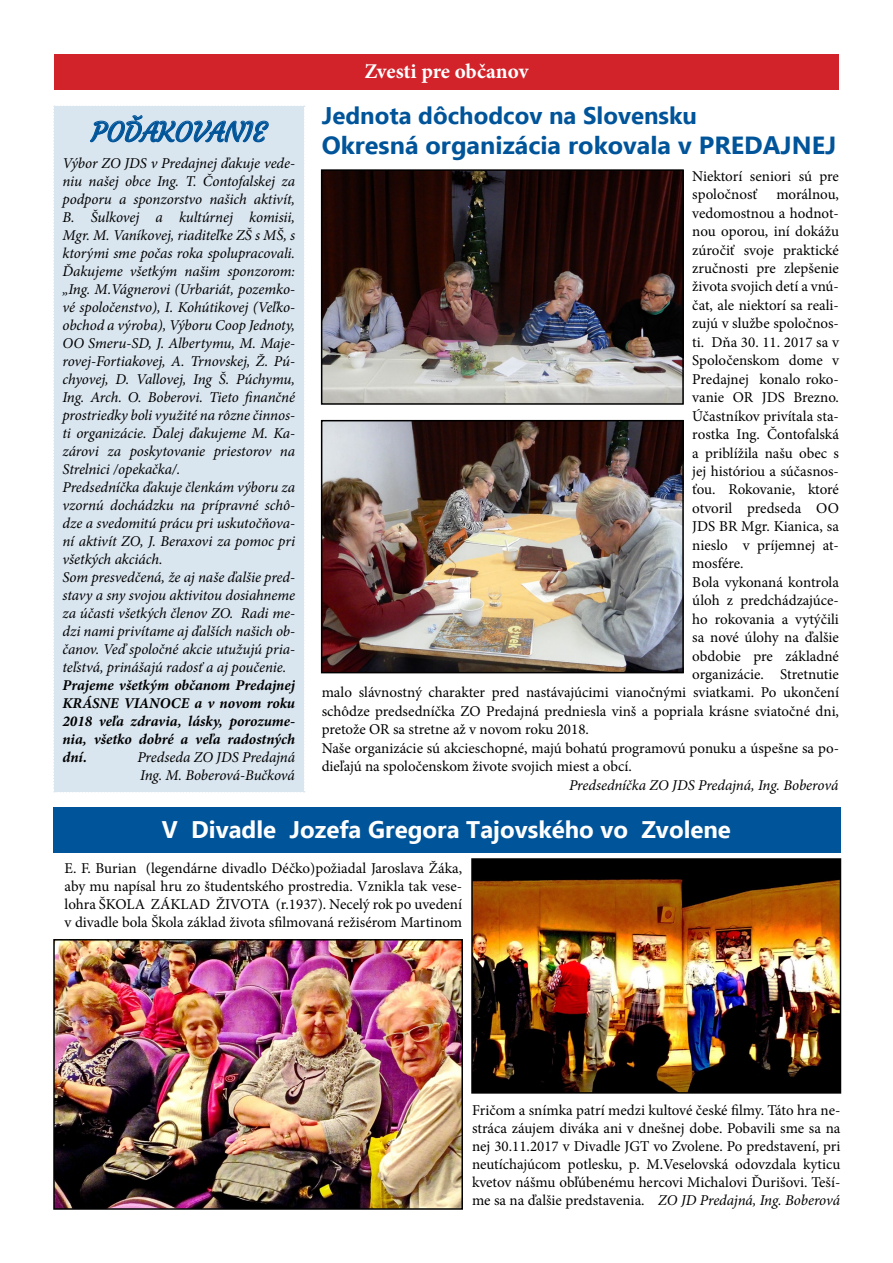
<style>
.page{position:relative;width:893px;height:1263px;background:#fff}
.page>*{position:absolute;margin:0;border:0;box-sizing:border-box;transform-origin:0 0}
.t1{font:27px "Courgette";color:#005499}
.t2{font:700 24.75px "Ebrima";color:#005499}
.t3{font:700 24px "Ebrima";color:#fff}
.t4{font:700 24px "Ebrima";color:#005499}
.t5{font:700 21px "Minion Pro";letter-spacing:-.005em;color:#fff}
.t6{font:15px/18px "Minion Pro";color:#000;text-align:justify}
.t7{font:italic 15px/18px "Minion Pro";letter-spacing:-.005em;color:#000}
.t8{font:italic 700 15px/18px "Minion Pro";letter-spacing:-.005em;color:#000;text-align:justify}
.s1{font-style:italic}
</style>
<div class="page">
<div style="left:53px;top:807px;width:787px;height:46px;background:#005499"></div>
<div style="left:54px;top:54px;width:785px;height:36px;background:#d2232a"></div>
<div style="left:53px;top:106px;width:252px;height:686px;background:#d9e5ef"></div>
<img style="left:56px;top:942px;width:404px;height:265px">
<div style="left:53px;top:939px;width:410px;height:271px;border:2px solid #000"></div>
<img style="left:474px;top:861px;width:364px;height:230px">
<div style="left:471px;top:858px;width:370px;height:236px;border:2px solid #000"></div>
<img style="left:324px;top:423px;width:357px;height:247px">
<div style="left:321px;top:420px;width:363px;height:253px;border:2px solid #000"></div>
<img style="left:324px;top:172px;width:357px;height:230px">
<div style="left:321px;top:169px;width:363px;height:236px;border:2px solid #000"></div>
<h3 class="t5" style="left:364px;top:57px;width:166px">Zvesti pre občanov</h3>
<h3 class="t4" style="left:322px;top:98px;width:377px">Jednota dôchodcov na Slovensku</h3>
<h2 class="t2" style="left:322px;top:127px;width:516px">Okresná organizácia rokovala v PREDAJNEJ</h2>
<p class="t6" style="left:692px;top:167px;width:148px;line-height:18.5px">Niektorí seniori sú pre spoločnosť</p>
<h1 class="t1" style="left:91px;top:115px;width:176px">POĎAKOVANIE</h1>
<p class="t7" style="left:63px;top:154px;width:234px">Výbor ZO JDS v Predajnej ďakuje vede&shy;niu našej obce Ing. T. Čontofalskej za podporu a sponzorstvo našich aktivít, B. Šulkovej a kultúrnej komisii, Mgr. M. Vaníkovej, riaditeľke ZŠ s MŠ, s ktorými sme počas roka spolupracovali.<br>Ďakujeme všetkým našim sponzorom: „Ing. M.Vágnerovi (Urbariát, pozemko&shy;vé spoločenstvo), I. Kohútikovej (Veľko&shy;obchod a výroba), Výboru Coop Jednoty, OO Smeru-SD, J. Albertymu, M. Maje&shy;rovej-Fortiakovej, A. Trnovskej, Ž. Pú&shy;chyovej, D. Vallovej, Ing Š. Púchymu, Ing. Arch. O. Boberovi. Tieto finančné prostriedky boli využité na rôzne činnos&shy;ti organizácie. Ďalej ďakujeme M. Ka&shy;zárovi za poskytovanie priestorov na Strelnici /opekačka/.<br>Predsedníčka ďakuje členkám výboru za vzornú dochádzku na prípravné schô&shy;dze a svedomitú prácu pri uskutočňova&shy;ní aktivít ZO, J. Beraxovi za pomoc pri všetkých akciách.<br>Som presvedčená, že aj naše ďalšie pred&shy;stavy a sny svojou aktivitou dosiahneme za účasti všetkých členov ZO. Radi me&shy;dzi nami privítame aj ďalších našich ob&shy;čanov. Veď spoločné akcie utužujú pria&shy;teľstvá, prinášajú radosť a aj poučenie.</p>
<p class="t8" style="left:63px;top:676px;width:234px">Prajeme všetkým občanom Predajnej KRÁSNE VIANOCE a v novom roku 2018 veľa zdravia, lásky, porozume&shy;nia, všetko dobré a veľa radostných dní.</p>
<p class="t6" style="left:776px;top:185px;width:64px">morálnou,</p>
<p class="t6" style="left:692px;top:204px;width:148px">vedomostnou a hodnot-</p>
<p class="t6" style="left:692px;top:222px;width:148px">nou oporou, iní dokážu</p>
<p class="t6" style="left:692px;top:241px;width:148px">zúročiť svoje praktické</p>
<p class="t6" style="left:692px;top:259px;width:148px">zručnosti pre zlepšenie</p>
<p class="t6" style="left:692px;top:278px;width:148px">života svojich detí a vnú-</p>
<p class="t6" style="left:692px;top:296px;width:148px">čat, ale niektorí sa reali-</p>
<p class="t6" style="left:692px;top:315px;width:148px">zujú v službe spoločnos-</p>
<p class="t6" style="left:692px;top:333px;width:148px">ti. Dňa 30. 11. 2017 sa v</p>
<p class="t6" style="left:692px;top:352px;width:148px">Spoločenskom dome v</p>
<p class="t6" style="left:692px;top:370px;width:148px">Predajnej konalo roko-</p>
<p class="t6" style="left:692px;top:388px;width:148px">vanie OR JDS Brezno.</p>
<p class="t6" style="left:692px;top:407px;width:148px">Účastníkov privítala sta-</p>
<p class="t6" style="left:692px;top:425px;width:148px">rostka Ing. Čontofalská</p>
<p class="t6" style="left:692px;top:444px;width:148px">a priblížila našu obec s</p>
<p class="t6" style="left:692px;top:462px;width:148px">jej históriou a súčasnos-</p>
<p class="t6" style="left:692px;top:481px;width:148px">ťou. Rokovanie, ktoré</p>
<p class="t6" style="left:692px;top:499px;width:148px">otvoril predseda OO</p>
<p class="t6" style="left:692px;top:518px;width:148px">JDS BR Mgr. Kianica, sa</p>
<p class="t6" style="left:692px;top:536px;width:148px">nieslo v príjemnej at-</p>
<p class="t6" style="left:692px;top:554px;width:53px">mosfére.</p>
<p class="t6" style="left:692px;top:573px;width:148px">Bola vykonaná kontrola</p>
<p class="t6" style="left:692px;top:591px;width:148px">úloh z predchádzajúce-</p>
<p class="t6" style="left:692px;top:610px;width:148px">ho rokovania a vytýčili</p>
<p class="t6" style="left:692px;top:628px;width:148px">sa nové úlohy na ďalšie</p>
<p class="t6" style="left:692px;top:647px;width:148px">obdobie pre základné</p>
<p class="t6" style="left:692px;top:665px;width:148px">organizácie. Stretnutie</p>
<p class="t6" style="left:322px;top:684px;width:519px">malo slávnostný charakter pred nastávajúcimi vianočnými sviatkami. Po ukončení</p>
<p class="t6" style="left:322px;top:702px;width:519px">schôdze predsedníčka ZO Predajná predniesla vinš a popriala krásne sviatočné dni,</p>
<p class="t6" style="left:322px;top:721px;width:269px">pretože OR sa stretne až v novom roku 2018.</p>
<p class="t6" style="left:322px;top:739px;width:519px">Naše organizácie sú akcieschopné, majú bohatú programovú ponuku a úspešne sa po-</p>
<p class="t6" style="left:322px;top:757px;width:312px">dieľajú na spoločenskom živote svojich miest a obcí.</p>
<p class="t7" style="left:569px;top:776px;width:271px">Predsedníčka ZO JDS Predajná, Ing. Boberová</p>
<p class="t7" style="left:137px;top:748px;width:159px">Predseda ZO JDS Predajná<br>Ing. M. Boberová-Bučková</p>
<h3 class="t3" style="left:162px;top:812px;width:570px">V Divadle Jozefa Gregora Tajovského vo Zvolene</h3>
<p class="t6" style="left:65px;top:859px;width:399px">E. F. Burian (legendárne divadlo Déčko)požiadal Jaroslava Žáka, aby mu napísal hru zo študentského prostredia. Vznikla tak vese&shy;lohra ŠKOLA ZÁKLAD ŽIVOTA (r.1937). Necelý rok po uvedení v divadle bola Škola základ života sfilmovaná režisérom Martinom</p>
<p class="t6" style="left:472px;top:1101px;width:370px">Fričom a snímka patrí medzi kultové české filmy. Táto hra ne&shy;stráca záujem diváka ani v dnešnej dobe. Pobavili sme sa na nej 30.11.2017 v Divadle JGT vo Zvolene. Po predstavení, pri neutíchajúcom potlesku, p. M.Veselovská odovzdala kyticu kvetov nášmu obľúbenému hercovi Michalovi Ďurišovi. Teší&shy;me sa na ďalšie predstavenia. <span class="s1">ZO JD Predajná, Ing. Boberová</span></p>
</div>
